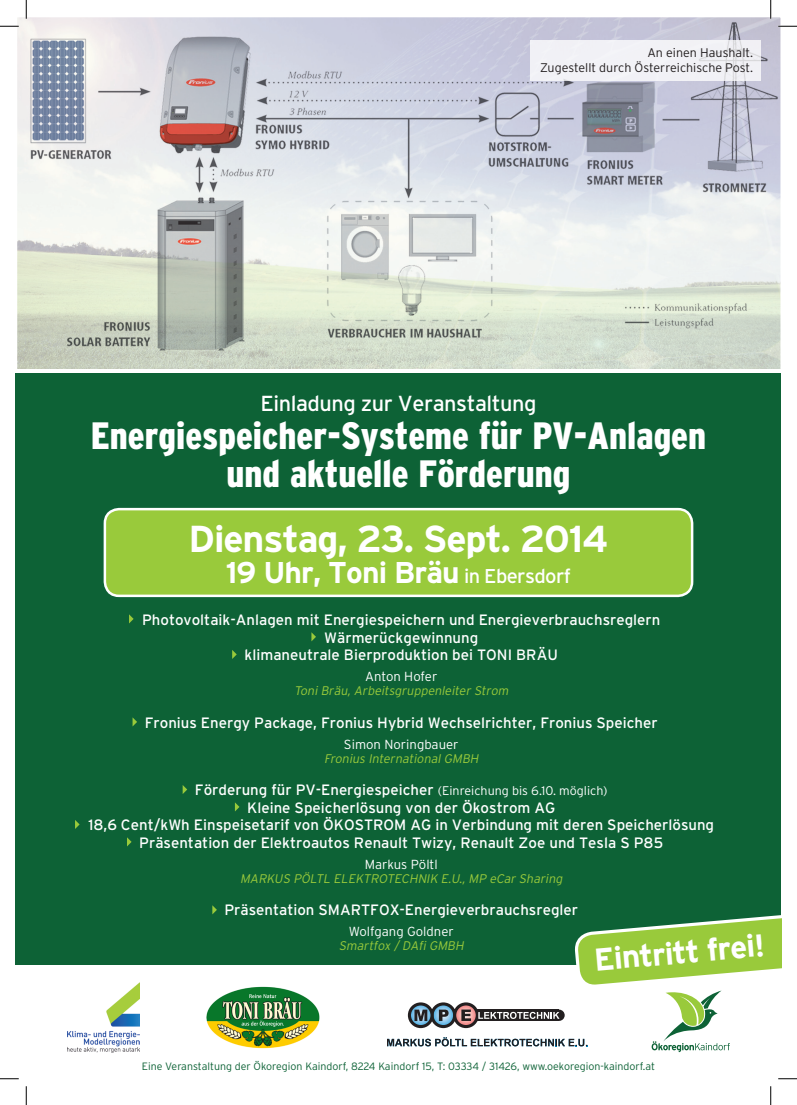
<style>
.page{position:relative;width:797px;height:1105px;background:#fff}
.page>*{position:absolute;margin:0;border:0;box-sizing:border-box;transform-origin:0 0}
.t1{font:900 condensed 38.12px "Interstate";color:#fff}
.t2{font:700 37.5px "Interstate";letter-spacing:-.03em;color:#fff}
.t3{font:700 31.62px "Interstate";color:#fff}
.t4{font:700 30px "Interstate";letter-spacing:-.03em;color:#fff}
.t5{font:21.75px "Interstate";letter-spacing:-.02em;color:#fff}
.t6{font:15px "Interstate";color:#fff}
.t7{font:300 13.12px "Interstate";color:#fff}
.t8{font:italic 300 12.5px "Interstate";color:#99ca3b}
.t9{font:300 12.5px "Interstate";color:#231f20}
.t10{font:300 10.62px "Interstate";color:#0d6236}
.s1{font-weight:400;font-size:20px}
.s2{font-weight:300;font-size:12.5px}
</style>
<div class="page">
<svg style="left:17px;top:16px;width:764px;height:353px"></svg>
<div style="left:16px;top:374px;width:765px;height:591px;background:#0d6236"></div>
<div style="left:105px;top:509px;width:587px;height:87px;background:#99ca3b;border-radius:14px"></div>
<div style="left:104px;top:508px;width:589px;height:89px;border:2px solid #fff;border-radius:14px"></div>
<svg style="left:212px;top:905px;width:5px;height:9px"></svg>
<svg style="left:129px;top:614px;width:5px;height:9px"></svg>
<svg style="left:311px;top:632px;width:5px;height:9px"></svg>
<svg style="left:232px;top:650px;width:5px;height:9px"></svg>
<svg style="left:132px;top:717px;width:5px;height:9px"></svg>
<svg style="left:183px;top:785px;width:4px;height:9px"></svg>
<svg style="left:235px;top:802px;width:4px;height:9px"></svg>
<svg style="left:75px;top:820px;width:5px;height:9px"></svg>
<svg style="left:127px;top:837px;width:5px;height:9px"></svg>
<svg style="left:387px;top:915px;width:394px;height:137px"></svg>
<img style="left:67px;top:983px;width:72px;height:69px">
<img style="left:206px;top:986px;width:114px;height:63px">
<div style="left:530px;top:40px;width:230px;height:40px;background:#f1f1f6"></div>
<svg style="left:0;top:25px;width:19px;height:2px"></svg>
<svg style="left:778px;top:25px;width:19px;height:2px"></svg>
<svg style="left:0;top:1078px;width:19px;height:1px"></svg>
<svg style="left:778px;top:1078px;width:19px;height:1px"></svg>
<svg style="left:25px;top:0;width:2px;height:19px"></svg>
<svg style="left:25px;top:1086px;width:2px;height:19px"></svg>
<svg style="left:770px;top:0;width:1px;height:19px"></svg>
<svg style="left:770px;top:1086px;width:1px;height:19px"></svg>
<p class="t9" style="left:647px;top:45px;width:107px">An einen Haushalt.</p>
<p class="t9" style="left:540px;top:60px;width:214px">Zugestellt durch Österreichische Post.</p>
<p class="t5" style="left:260px;top:391px;width:278px">Einladung zur Veranstaltung</p>
<p class="t1" style="left:91px;top:414px;width:617px">Energiespeicher-Systeme für PV-Anlagen</p>
<p class="t1" style="left:226px;top:452px;width:345px">und aktuelle Förderung</p>
<p class="t2" style="left:189px;top:518px;width:421px">Dienstag, 23. Sept. 2014</p>
<p class="t4" style="left:226px;top:556px;width:347px">19 Uhr, Toni Bräu <span class="s1">in Ebersdorf</span></p>
<p class="t6" style="left:142px;top:611px;width:520px">Photovoltaik-Anlagen mit Energiespeichern und Energieverbrauchsreglern</p>
<p class="t6" style="left:324px;top:629px;width:155px">Wärmerückgewinnung</p>
<p class="t6" style="left:244px;top:646px;width:315px">klimaneutrale Bierproduktion bei TONI BRÄU</p>
<p class="t7" style="left:365px;top:669px;width:74px">Anton Hofer</p>
<p class="t8" style="left:294px;top:684px;width:218px">Toni Bräu, Arbeitsgruppenleiter Strom</p>
<p class="t6" style="left:145px;top:714px;width:514px">Fronius Energy Package, Fronius Hybrid Wechselrichter, Fronius Speicher</p>
<p class="t7" style="left:344px;top:737px;width:116px">Simon Noringbauer</p>
<p class="t8" style="left:324px;top:751px;width:158px">Fronius International GMBH</p>
<p class="t6" style="left:195px;top:781px;width:414px">Förderung für PV-Energiespeicher <span class="s2">(Einreichung bis 6.10. möglich)</span></p>
<p class="t6" style="left:247px;top:799px;width:310px">Kleine Speicherlösung von der Ökostrom AG</p>
<p class="t6" style="left:88px;top:816px;width:627px">18,6 Cent/kWh Einspeisetarif von ÖKOSTROM AG in Verbindung mit deren Speicherlösung</p>
<p class="t6" style="left:139px;top:834px;width:525px">Präsentation der Elektroautos Renault Twizy, Renault Zoe und Tesla S P85</p>
<p class="t7" style="left:365px;top:857px;width:75px">Markus Pöltl</p>
<p class="t8" style="left:240px;top:871px;width:326px">MARKUS PÖLTL ELEKTROTECHNIK E.U., MP eCar Sharing</p>
<p class="t6" style="left:224px;top:901px;width:355px">Präsentation SMARTFOX-Energieverbrauchsregler</p>
<p class="t7" style="left:349px;top:924px;width:106px">Wolfgang Goldner</p>
<p class="t8" style="left:339px;top:939px;width:129px">Smartfox / DAfi GMBH</p>
<p class="t3" style="left:592px;top:942px;width:173px;rotate:-5deg">Eintritt frei!</p>
<p class="t10" style="left:142px;top:1060px;width:515px">Eine Veranstaltung der Ökoregion Kaindorf, 8224 Kaindorf 15, T: 03334 / 31426, www.oekoregion-kaindorf.at</p>
</div>
